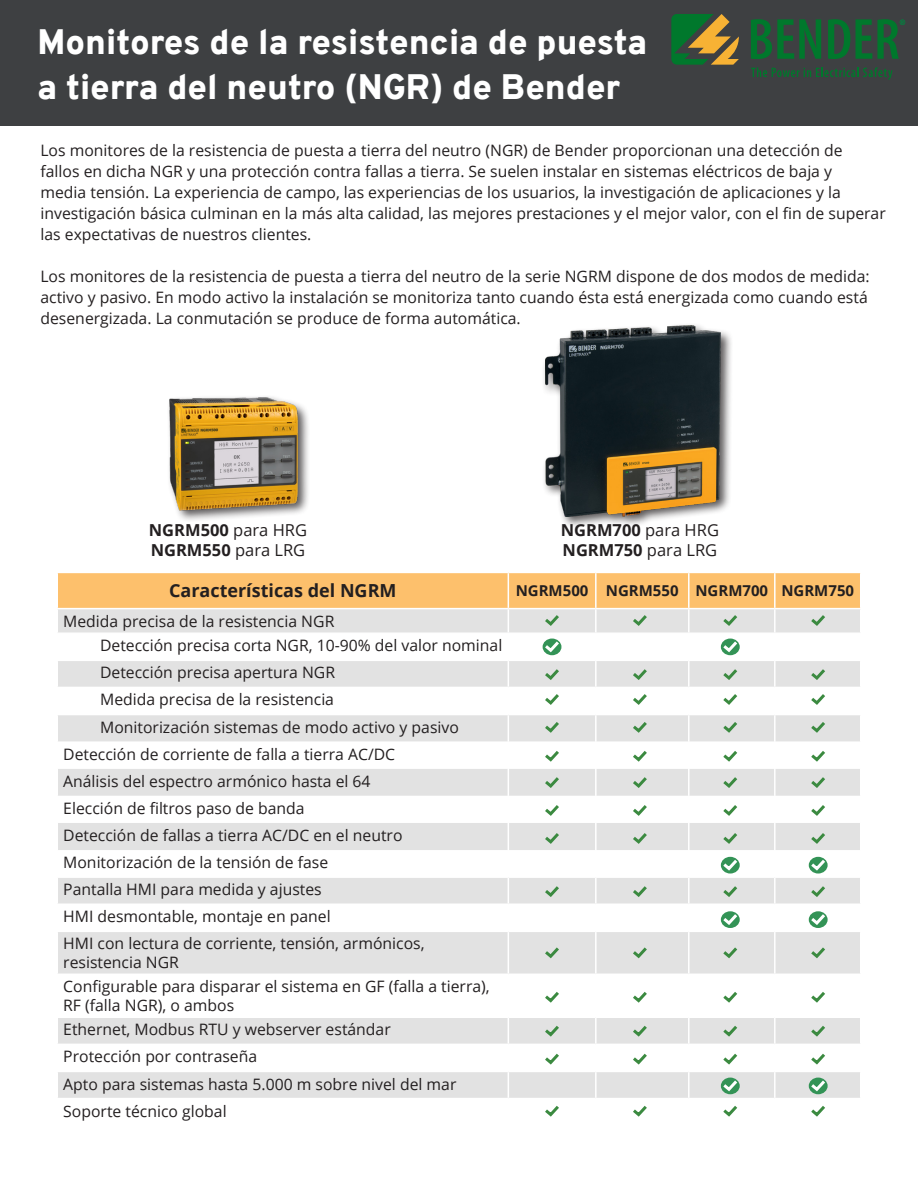
<style>
.page{position:relative;width:918px;height:1188px;background:#fff}
.page>*{position:absolute;margin:0;border:0;box-sizing:border-box;transform-origin:0 0}
.t1{font:900 34.5px/45px "Overpass";color:#fff}
.t2{font:700 18px "Open Sans";color:#231f20}
.t3{font:700 16.5px/19.8px "Open Sans";color:#231f20}
.t4{font:15.75px/21px "Open Sans";color:#231f20}
.t5{font:700 15px "Open Sans";color:#231f20}
.s1{font-weight:400}
</style>
<div class="page">
<div style="left:0;top:0;width:918px;height:126px;background:#3e4042"></div>
<div style="left:542px;top:323px;width:192px;height:206px;background:#231f20;opacity:.75"></div>
<img style="left:545px;top:326px;width:176px;height:190px">
<div style="left:167px;top:394px;width:143px;height:129px;background:#231f20;opacity:.75"></div>
<img style="left:167px;top:394px;width:140px;height:122px">
<svg style="left:751px;top:67px;width:142px;height:13px"></svg>
<svg style="left:751px;top:19px;width:70px;height:40px"></svg>
<svg style="left:828px;top:19px;width:22px;height:40px"></svg>
<svg style="left:671px;top:14px;width:68px;height:51px"></svg>
<svg style="left:856px;top:19px;width:49px;height:40px"></svg>
<svg style="left:58px;top:932px;width:802px;height:166px;fill:#e2e2e2"></svg>
<hr style="left:508px;top:932px;width:1px;height:42px;background:#fff">
<hr style="left:595px;top:932px;width:2px;height:42px;background:#fff">
<hr style="left:688px;top:932px;width:2px;height:42px;background:#fff">
<hr style="left:774px;top:932px;width:2px;height:42px;background:#fff">
<hr style="left:57px;top:974px;width:451px;height:1px;background:#fff">
<hr style="left:508px;top:974px;width:88px;height:1px;background:#fff">
<hr style="left:508px;top:975px;width:1px;height:41px;background:#fff">
<hr style="left:596px;top:974px;width:93px;height:1px;background:#fff">
<hr style="left:595px;top:975px;width:2px;height:41px;background:#fff">
<hr style="left:689px;top:974px;width:86px;height:1px;background:#fff">
<hr style="left:688px;top:975px;width:2px;height:41px;background:#fff">
<hr style="left:775px;top:974px;width:86px;height:1px;background:#fff">
<hr style="left:774px;top:975px;width:2px;height:41px;background:#fff">
<hr style="left:57px;top:1016px;width:451px;height:2px;background:#fff">
<hr style="left:508px;top:1016px;width:88px;height:2px;background:#fff">
<hr style="left:596px;top:1016px;width:93px;height:2px;background:#fff">
<hr style="left:595px;top:1018px;width:2px;height:26px;background:#fff">
<hr style="left:689px;top:1016px;width:86px;height:2px;background:#fff">
<hr style="left:688px;top:1018px;width:2px;height:26px;background:#fff">
<hr style="left:775px;top:1016px;width:86px;height:2px;background:#fff">
<hr style="left:774px;top:1018px;width:2px;height:26px;background:#fff">
<hr style="left:57px;top:1044px;width:451px;height:1px;background:#fff">
<hr style="left:508px;top:1044px;width:88px;height:1px;background:#fff">
<hr style="left:596px;top:1044px;width:93px;height:1px;background:#fff">
<hr style="left:595px;top:1045px;width:2px;height:26px;background:#fff">
<hr style="left:689px;top:1044px;width:86px;height:1px;background:#fff">
<hr style="left:688px;top:1045px;width:2px;height:26px;background:#fff">
<hr style="left:775px;top:1044px;width:86px;height:1px;background:#fff">
<hr style="left:774px;top:1045px;width:2px;height:26px;background:#fff">
<hr style="left:57px;top:1071px;width:451px;height:1px;background:#fff">
<hr style="left:508px;top:1071px;width:88px;height:1px;background:#fff">
<hr style="left:596px;top:1071px;width:93px;height:1px;background:#fff">
<hr style="left:595px;top:1072px;width:2px;height:26px;background:#fff">
<hr style="left:689px;top:1071px;width:86px;height:1px;background:#fff">
<hr style="left:688px;top:1072px;width:2px;height:26px;background:#fff">
<hr style="left:775px;top:1071px;width:86px;height:1px;background:#fff">
<hr style="left:774px;top:1072px;width:2px;height:26px;background:#fff">
<svg style="left:508px;top:1018px;width:1px;height:80px"></svg>
<svg style="left:808px;top:1077px;width:20px;height:16px"></svg>
<svg style="left:720px;top:1077px;width:20px;height:16px"></svg>
<svg style="left:808px;top:944px;width:20px;height:16px"></svg>
<svg style="left:720px;top:944px;width:20px;height:16px"></svg>
<svg style="left:630px;top:944px;width:20px;height:16px"></svg>
<svg style="left:542px;top:944px;width:20px;height:16px"></svg>
<svg style="left:808px;top:989px;width:20px;height:16px"></svg>
<svg style="left:720px;top:989px;width:20px;height:16px"></svg>
<svg style="left:630px;top:989px;width:20px;height:16px"></svg>
<svg style="left:542px;top:989px;width:20px;height:16px"></svg>
<svg style="left:808px;top:1023px;width:20px;height:16px"></svg>
<svg style="left:720px;top:1023px;width:20px;height:16px"></svg>
<svg style="left:630px;top:1023px;width:20px;height:16px"></svg>
<svg style="left:542px;top:1023px;width:20px;height:16px"></svg>
<svg style="left:808px;top:1050px;width:20px;height:17px"></svg>
<svg style="left:720px;top:1050px;width:20px;height:17px"></svg>
<svg style="left:630px;top:1050px;width:20px;height:17px"></svg>
<svg style="left:542px;top:1050px;width:20px;height:17px"></svg>
<svg style="left:811px;top:1106px;width:14px;height:11px"></svg>
<svg style="left:723px;top:1106px;width:15px;height:11px"></svg>
<svg style="left:633px;top:1105px;width:14px;height:12px"></svg>
<svg style="left:545px;top:1106px;width:14px;height:11px"></svg>
<svg style="left:57px;top:572px;width:804px;height:356px"></svg>
<p class="t1" style="left:38px;top:20px;width:611px">Monitores de la resistencia de puesta a tierra del neutro (NGR) de Bender</p>
<p class="t4" style="left:40px;top:140px;width:847px">Los monitores de la resistencia de puesta a tierra del neutro (NGR) de Bender proporcionan una detección de<br>fallos en dicha NGR y una protección contra fallas a tierra. Se suelen instalar en sistemas eléctricos de baja y<br>media tensión. La experiencia de campo, las experiencias de los usuarios, la investigación de aplicaciones y la investigación básica culminan en la más alta calidad, las mejores prestaciones y el mejor valor, con el fin de superar las expectativas de nuestros clientes.</p>
<p class="t4" style="left:40px;top:266px;width:831px;text-align:justify">Los monitores de la resistencia de puesta a tierra del neutro de la serie NGRM dispone de dos modos de medida: activo y pasivo. En modo activo la instalación se monitoriza tanto cuando ésta está energizada como cuando está desenergizada. La conmutación se produce de forma automática.</p>
<p class="t3" style="left:149px;top:520px;width:160px">NGRM500 <span class="s1">para HRG<br></span>NGRM550 <span class="s1">para LRG</span></p>
<p class="t3" style="left:561px;top:520px;width:160px">NGRM700 <span class="s1">para HRG<br></span>NGRM750 <span class="s1">para LRG</span></p>
<p class="t2" style="left:169px;top:578px;width:229px">Características del NGRM</p>
<p class="t5" style="left:516px;top:580px;width:74px">NGRM500</p>
<p class="t5" style="left:606px;top:580px;width:74px">NGRM550</p>
<p class="t5" style="left:695px;top:580px;width:74px">NGRM700</p>
<p class="t5" style="left:781px;top:580px;width:74px">NGRM750</p>
<p class="t4" style="left:63px;top:610px;width:273px">Medida precisa de la resistencia NGR</p>
<p class="t4" style="left:100px;top:635px;width:404px">Detección precisa corta NGR, 10-90% del valor nominal</p>
<p class="t4" style="left:100px;top:662px;width:236px">Detección precisa apertura NGR</p>
<p class="t4" style="left:100px;top:689px;width:235px">Medida precisa de la resistencia</p>
<p class="t4" style="left:100px;top:716px;width:360px">Monitorización sistemas de modo activo y pasivo</p>
<p class="t4" style="left:63px;top:743px;width:333px">Detección de corriente de falla a tierra AC/DC</p>
<p class="t4" style="left:63px;top:770px;width:309px">Análisis del espectro armónico hasta el 64</p>
<p class="t4" style="left:63px;top:797px;width:243px">Elección de filtros paso de banda</p>
<p class="t4" style="left:63px;top:824px;width:341px">Detección de fallas a tierra AC/DC en el neutro</p>
<p class="t4" style="left:63px;top:851px;width:267px">Monitorización de la tensión de fase</p>
<p class="t4" style="left:63px;top:879px;width:260px">Pantalla HMI para medida y ajustes</p>
<p class="t4" style="left:63px;top:906px;width:269px">HMI desmontable, montaje en panel</p>
<p class="t4" style="left:63px;top:934px;width:363px;line-height:18.9px">HMI con lectura de corriente, tensión, armónicos, resistencia NGR</p>
<p class="t4" style="left:63px;top:977px;width:428px;line-height:18.9px">Configurable para disparar el sistema en GF (falla a tierra),<br>RF (falla NGR), o ambos</p>
<p class="t4" style="left:63px;top:1019px;width:329px">Ethernet, Modbus RTU y webserver estándar</p>
<p class="t4" style="left:63px;top:1046px;width:195px">Protección por contraseña</p>
<p class="t4" style="left:63px;top:1073px;width:395px">Apto para sistemas hasta 5.000 m sobre nivel del mar</p>
<p class="t4" style="left:63px;top:1100px;width:165px">Soporte técnico global</p>
</div>
